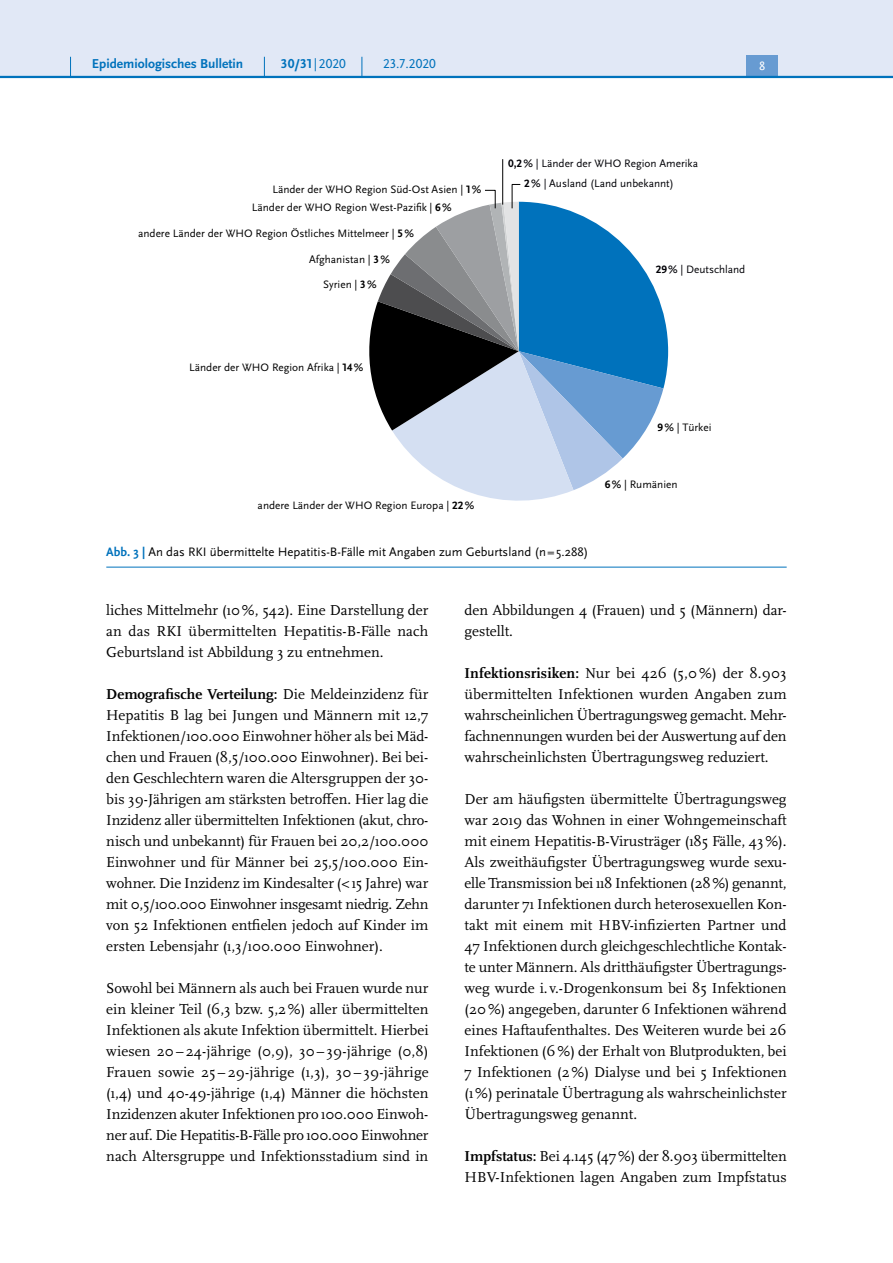
<style>
.page{position:relative;width:893px;height:1263px;background:#fff}
.page>*{position:absolute;margin:0;border:0;box-sizing:border-box;transform-origin:0 0}
.t1{font:15px/21px "Scala Pro";color:#000;text-align:justify}
.t2{font:700 13.5px "Scala Sans Pro";color:#0072bc}
.t3{font:13.5px "Scala Sans Pro";color:#0072bc}
.t4{font:12.75px "Scala Sans Pro";color:#000}
.t5{font:12.45px "Scala Sans Pro";color:#fff}
.t6{font:11.25px "Scala Sans Pro";color:#000}
.t7{font:11.25px "Scala Sans Pro";color:#000006}
.s1{font-weight:400}
.s2{font-weight:700}
.s3{font-weight:700;color:#0072bc}
</style>
<div class="page">
<hr style="left:106px;top:567px;width:681px;height:1px;background:#0072bc">
<svg style="left:369px;top:184px;width:299px;height:317px"></svg>
<hr style="left:502px;top:159px;width:1px;height:46px;background:#000">
<div style="left:0;top:0;width:893px;height:77px;background:#e1e8f6"></div>
<div style="left:746px;top:55px;width:32px;height:21px;background:#679bd2"></div>
<hr style="left:0;top:76px;width:893px;height:2px;background:#0072bc">
<svg style="left:70px;top:57px;width:1px;height:19px"></svg>
<svg style="left:264px;top:57px;width:1px;height:19px"></svg>
<svg style="left:362px;top:57px;width:1px;height:19px"></svg>
<p class="t2" style="left:92px;top:55px;width:153px">Epidemiologisches Bulletin</p>
<p class="t2" style="left:281px;top:55px;width:67px">30/31 <span class="s1">|2020</span></p>
<p class="t3" style="left:383px;top:55px;width:54px">23.7.2020</p>
<p class="t5" style="left:759px;top:59px;width:8px">8</p>
<p class="t6" style="left:272px;top:183px;width:210px">Länder der WHO Region Süd-Ost Asien | <span class="s2">1%</span></p>
<p class="t6" style="left:252px;top:201px;width:201px">Länder der WHO Region West-Pazifik | <span class="s2">6%</span></p>
<p class="t6" style="left:138px;top:226px;width:277px">andere Länder der WHO Region Östliches Mittelmeer | <span class="s2">5%</span></p>
<p class="t6" style="left:309px;top:253px;width:82px">Afghanistan | <span class="s2">3%</span></p>
<p class="t6" style="left:323px;top:278px;width:55px">Syrien | <span class="s2">3%</span></p>
<p class="t7" style="left:508px;top:157px;width:191px"><span class="s2">0,2%</span> | Länder der WHO Region Amerika</p>
<p class="t7" style="left:524px;top:177px;width:151px"><span class="s2">2%</span> | Ausland (Land unbekannt)</p>
<p class="t7" style="left:656px;top:263px;width:91px"><span class="s2">29%</span> | Deutschland</p>
<p class="t6" style="left:189px;top:360px;width:176px">Länder der WHO Region Afrika | <span class="s2">14%</span></p>
<p class="t6" style="left:258px;top:499px;width:218px">andere Länder der WHO Region Europa | <span class="s2">22%</span></p>
<p class="t6" style="left:657px;top:420px;width:56px"><span class="s2">9%</span> | Türkei</p>
<p class="t6" style="left:605px;top:478px;width:74px"><span class="s2">6%</span> | Rumänien</p>
<p class="t4" style="left:106px;top:545px;width:484px"><span class="s3">Abb. 3 |</span> An das RKI übermittelte Hepatitis-B-Fälle mit Angaben zum Geburtsland (n=5.288)</p>
<p class="t1" style="left:106px;top:599px;width:324px">liches Mittelmehr (10%, 542). Eine Darstellung der an das RKI übermittelten Hepatitis-B-Fälle nach Geburtsland ist Abbildung 3 zu entnehmen.</p>
<p class="t1" style="left:106px;top:683px;width:324px"><span class="s2">Demografische Verteilung:</span> Die Meldeinzidenz für Hepatitis B lag bei Jungen und Männern mit 12,7<br>Infektionen/100.000 Einwohner höher als bei Mäd&shy;chen und Frauen (8,5/100.000 Einwohner). Bei bei&shy;den Geschlechtern waren die Altersgruppen der 30- bis 39-Jährigen am stärksten betroffen. Hier lag die Inzidenz aller übermittelten Infektionen (akut, chro&shy;nisch und unbekannt) für Frauen bei 20,2/100.000<br>Einwohner und für Männer bei 25,5/100.000 Ein&shy;wohner. Die Inzidenz im Kindesalter (&lt;15 Jahre) war mit 0,5/100.000 Einwohner insgesamt niedrig. Zehn von 52 Infektionen entfielen jedoch auf Kinder im ersten Lebensjahr (1,3/100.000 Einwohner).</p>
<p class="t1" style="left:106px;top:977px;width:324px">Sowohl bei Männern als auch bei Frauen wurde nur ein kleiner Teil (6,3 bzw. 5,2%) aller übermittelten Infektionen als akute Infektion übermittelt. Hierbei wiesen 20– 24-jährige (0,9), 30– 39-jährige (0,8)<br>Frauen sowie 25 – 29-jährige (1,3), 30– 39-jährige (1,4) und 40-49-jährige (1,4) Männer die höchsten Inzidenzen akuter Infektionen pro 100.000 Einwoh&shy;ner auf. Die Hepatitis-B-Fälle pro 100.000 Einwohner nach Altersgruppe und Infektionsstadium sind in</p>
<p class="t1" style="left:465px;top:599px;width:324px">den Abbildungen 4 (Frauen) und 5 (Männern) dar&shy;gestellt.</p>
<p class="t1" style="left:465px;top:662px;width:324px"><span class="s2">Infektionsrisiken:</span> Nur bei 426 (5,0%) der 8.903 übermittelten Infektionen wurden Angaben zum wahrscheinlichen Übertragungsweg gemacht. Mehr&shy;fachnennungen wurden bei der Auswertung auf den wahrscheinlichsten Übertragungsweg reduziert.</p>
<p class="t1" style="left:465px;top:788px;width:324px">Der am häufigsten übermittelte Übertragungsweg war 2019 das Wohnen in einer Wohngemeinschaft mit einem Hepatitis-B-Virusträger (185 Fälle, 43%).<br>Als zweithäufigster Übertragungsweg wurde sexu&shy;elle Transmission bei 118 Infektionen (28%) genannt, darunter 71 Infektionen durch heterosexuellen Kon&shy;takt mit einem mit HBV-infizierten Partner und 47 Infektionen durch gleichgeschlechtliche Kontak&shy;te unter Männern. Als dritthäufigster Übertragungs&shy;weg wurde i. v.-Drogenkonsum bei 85 Infektionen (20%) angegeben, darunter 6 Infektionen während eines Haftaufenthaltes. Des Weiteren wurde bei 26<br>Infektionen (6%) der Erhalt von Blutprodukten, bei 7 Infektionen (2%) Dialyse und bei 5 Infektionen (1%) perinatale Übertragung als wahrscheinlichster Übertragungsweg genannt.</p>
<p class="t1" style="left:465px;top:1145px;width:324px"><span class="s2">Impfstatus:</span> Bei 4.145 (47%) der 8.903 übermittelten<br>HBV-Infektionen lagen Angaben zum Impfstatus</p>
</div>
